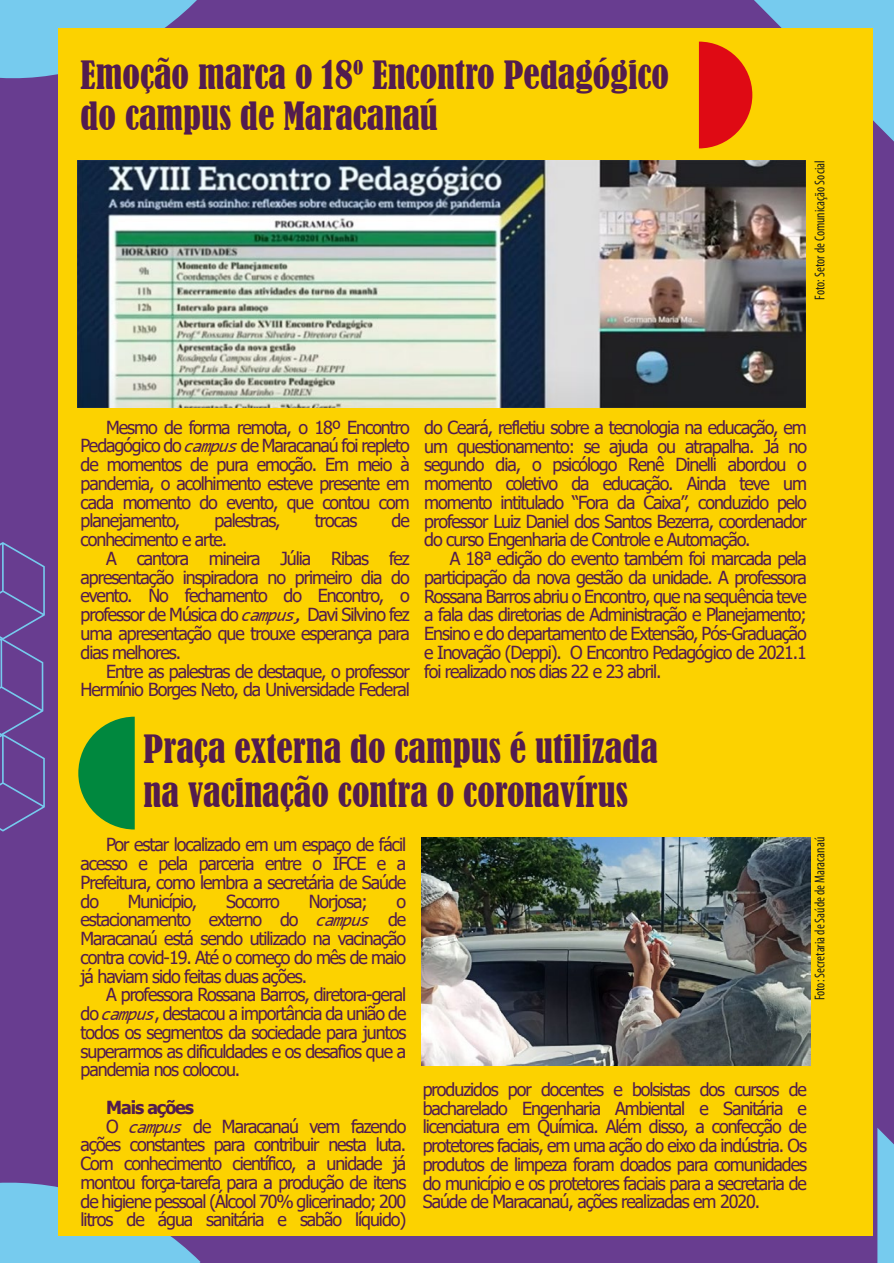
<style>
.page{position:relative;width:894px;height:1263px;background:#683d90}
.page>*{position:absolute;margin:0;border:0;box-sizing:border-box;transform-origin:0 0}
.t1{font:condensed 36.6px/40.5px "Bernard";color:#521c4e}
.t2{font:18px/18.8px "Tahoma";letter-spacing:-.06em;color:#521c4e;text-align:justify}
.t3{font:700 18px "Tahoma";letter-spacing:-.06em;color:#521c4e}
.t4{font:condensed 14.25px "Myriad Pro";color:#1d1d1b;scale:.94 1}
.s1{font-style:italic}
</style>
<div class="page">
<svg style="left:877px;top:1128px;width:17px;height:135px;background:#74bfe6"></svg>
<svg style="left:0;top:542px;width:45px;height:289px"></svg>
<div style="left:0;top:0;width:197px;height:79px;background:#76cbee"></div>
<div style="left:0;top:1182px;width:200px;height:81px;background:#76cbee"></div>
<div style="left:58px;top:28px;width:815px;height:1208px;background:#fcd200"></div>
<svg style="left:78px;top:717px;width:57px;height:112px"></svg>
<svg style="left:699px;top:0;width:195px;height:148px"></svg>
<img style="left:421px;top:837px;width:389px;height:228px">
<img style="left:78px;top:160px;width:728px;height:248px">
<h1 class="t1" style="left:81px;top:55px;width:590px">Emoção marca o 18º Encontro Pedagógico do campus de Maracanaú</h1>
<p class="t4" style="left:811px;top:300px;width:150px;rotate:-90deg">Foto: Setor de Comunicação Social</p>
<p class="t2" style="left:81px;top:419px;width:331px;text-indent:26px">Mesmo de forma remota, o 18º Encontro Pedagógico do <span class="s1">campus</span> de Maracanaú foi repleto de momentos de pura emoção. Em meio à pandemia, o acolhimento esteve presente em cada momento do evento, que contou com planejamento,</p>
<p class="t2" style="left:214px;top:512px;width:68px">palestras,</p>
<p class="t2" style="left:315px;top:512px;width:44px">trocas</p>
<p class="t2" style="left:391px;top:512px;width:20px">de</p>
<p class="t2" style="left:81px;top:531px;width:148px">conhecimento e arte.</p>
<p class="t2" style="left:106px;top:550px;width:305px">A cantora mineira Júlia Ribas fez</p>
<p class="t2" style="left:81px;top:569px;width:331px">apresentação inspiradora no primeiro dia do</p>
<p class="t2" style="left:81px;top:587px;width:331px">evento. No fechamento do Encontro, o</p>
<p class="t2" style="left:81px;top:606px;width:331px">professor de Música do <span class="s1">campus,</span> Davi Silvino fez</p>
<p class="t2" style="left:81px;top:625px;width:331px">uma apresentação que trouxe esperança para</p>
<p class="t2" style="left:81px;top:644px;width:102px">dias melhores.</p>
<p class="t2" style="left:106px;top:663px;width:305px">Entre as palestras de destaque, o professor</p>
<p class="t2" style="left:81px;top:681px;width:331px">Hermínio Borges Neto, da Universidade Federal</p>
<p class="t2" style="left:424px;top:419px;width:384px">do Ceará, refletiu sobre a tecnologia na educação, em um questionamento: se ajuda ou atrapalha. Já no segundo dia, o psicólogo Renê Dinelli abordou o momento coletivo da educação. Ainda teve um momento intitulado “Fora da Caixa”, conduzido pelo professor Luiz Daniel dos Santos Bezerra, coordenador do curso Engenharia de Controle e Automação.</p>
<p class="t2" style="left:424px;top:550px;width:384px;text-indent:26px">A 18ª edição do evento também foi marcada pela participação da nova gestão da unidade. A professora Rossana Barros abriu o Encontro, que na sequência teve a fala das diretorias de Administração e Planejamento; Ensino e do departamento de Extensão, Pós-Graduação e Inovação (Deppi). O Encontro Pedagógico de 2021.1 foi realizado nos dias 22 e 23 abril.</p>
<h1 class="t1" style="left:144px;top:727px;width:516px;line-height:44px">Praça externa do campus é utilizada na vacinação contra o coronavírus</h1>
<p class="t2" style="left:81px;top:836px;width:327px;text-indent:26px">Por estar localizado em um espaço de fácil acesso e pela parceria entre o IFCE e a Prefeitura, como lembra a secretária de Saúde do</p>
<p class="t4" style="left:811px;top:1000px;width:175px;rotate:-90deg">Foto: Secretaria de Saúde de Maracanaú</p>
<p class="t2" style="left:128px;top:893px;width:71px">Município,</p>
<p class="t2" style="left:226px;top:893px;width:55px">Socorro</p>
<p class="t2" style="left:309px;top:893px;width:61px">Norjosa;</p>
<p class="t2" style="left:81px;top:893px;width:327px;text-indent:316px">o estacionamento externo do <span class="s1">campus</span> de Maracanaú está sendo utilizado na vacinação contra covid-19. Até o começo do mês de maio já haviam sido feitas duas ações.</p>
<p class="t2" style="left:81px;top:986px;width:327px;text-indent:26px">A professora Rossana Barros, diretora-geral do <span class="s1">campus</span>, destacou a importância da união de todos os segmentos da sociedade para juntos superarmos as dificuldades e os desafios que a pandemia nos colocou.</p>
<p class="t3" style="left:106px;top:1095px;width:89px">Mais ações</p>
<p class="t2" style="left:106px;top:1118px;width:302px">O <span class="s1">campus</span> de Maracanaú vem fazendo</p>
<p class="t2" style="left:81px;top:1136px;width:327px">ações constantes para contribuir nesta luta.</p>
<p class="t2" style="left:81px;top:1155px;width:327px">Com conhecimento científico, a unidade já</p>
<p class="t2" style="left:81px;top:1174px;width:327px">montou força-tarefa para a produção de itens</p>
<p class="t2" style="left:81px;top:1193px;width:327px">de higiene pessoal (Álcool 70% glicerinado; 200</p>
<p class="t2" style="left:81px;top:1211px;width:327px">litros de água sanitária e sabão líquido)</p>
<p class="t2" style="left:423px;top:1081px;width:386px">produzidos por docentes e bolsistas dos cursos de bacharelado Engenharia Ambiental e Sanitária e licenciatura em Química. Além disso, a confecção de protetores faciais, em uma ação do eixo da indústria. Os produtos de limpeza foram doados para comunidades do município e os protetores faciais para a secretaria de Saúde de Maracanaú, ações realizadas em 2020.</p>
</div>
